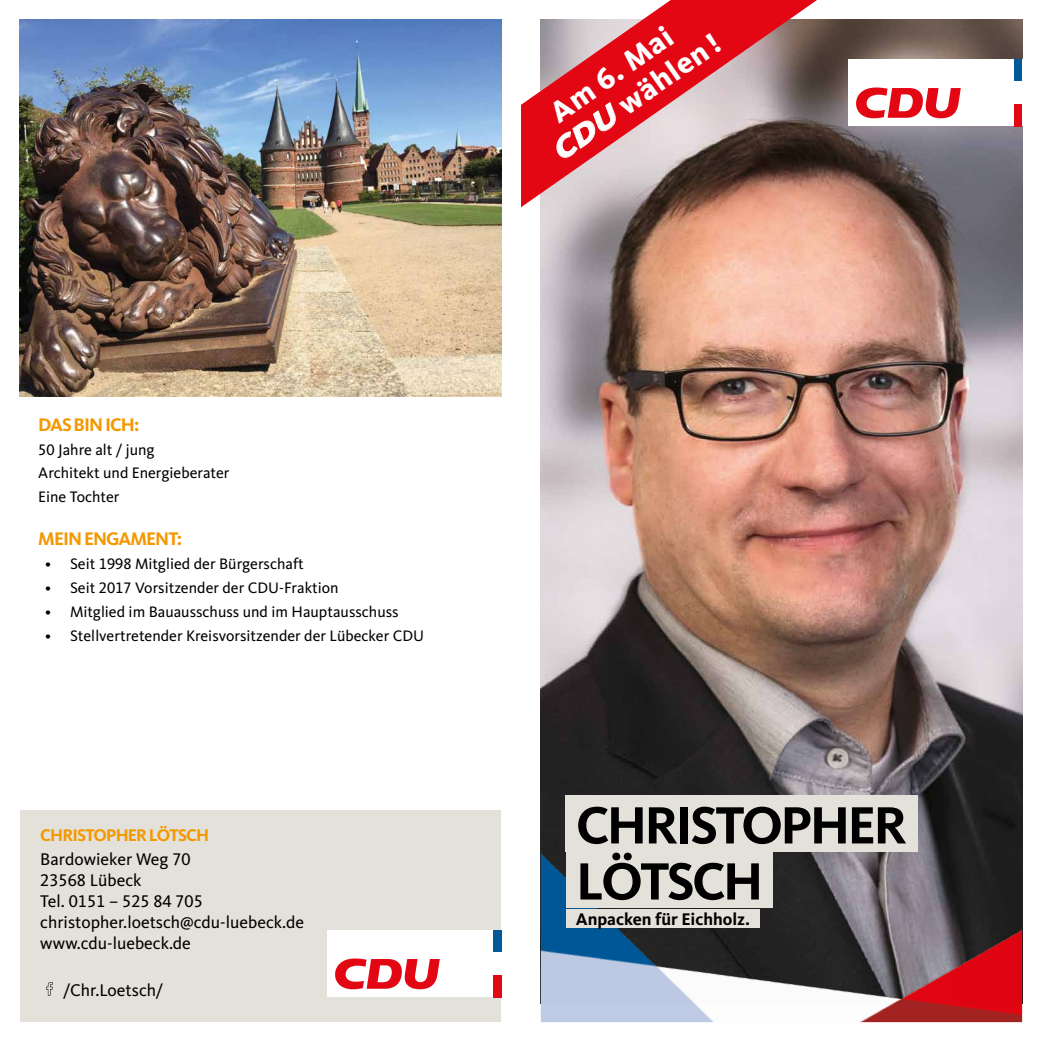
<style>
.page{position:relative;width:1042px;height:1042px;background:#fff}
.page>*{position:absolute;margin:0;border:0;box-sizing:border-box;transform-origin:0 0}
.t1{font:700 54.25px/56px "CDU Kievit Tab";letter-spacing:-.05em;color:#000}
.t2{font:800 30.62px/32.6px "CDU Kievit";color:#fff;text-align:center}
.t3{font:700 18.9px "CDU Kievit Tab";letter-spacing:-.05em;color:#f49800}
.t4{font:17.5px/21px "CDU Kievit Tab";color:#000}
.t5{font:700 17.5px "CDU Kievit Tab";color:#000}
.t6{font:700 17.5px "CDU Kievit Tab";letter-spacing:-.05em;color:#f49800}
.t7{font:15.75px/23.8px "CDU Kievit Tab";color:#000}
.s1{font-style:italic}
</style>
<div class="page">
<img style="left:541px;top:20px;width:481px;height:819px">
<img style="left:541px;top:839px;width:481px;height:183px">
<div style="left:566px;top:795px;width:352px;height:56px;background:#e3e1d9"></div>
<div style="left:566px;top:851px;width:206px;height:56px;background:#e3e1d9"></div>
<div style="left:566px;top:909px;width:193px;height:18px;background:#e3e1d9"></div>
<div style="left:848px;top:60px;width:174px;height:66px;background:#fff"></div>
<div style="left:1014px;top:60px;width:8px;height:22px;background:#005a9a"></div>
<div style="left:1014px;top:104px;width:8px;height:22px;background:#e30613"></div>
<svg style="left:856px;top:88px;width:105px;height:30px"></svg>
<div style="left:20px;top:811px;width:481px;height:211px;background:#e3e1d9"></div>
<div style="left:327px;top:930px;width:174px;height:67px;background:#fff"></div>
<div style="left:493px;top:930px;width:8px;height:23px;background:#005a9a"></div>
<div style="left:493px;top:975px;width:8px;height:22px;background:#e30613"></div>
<svg style="left:335px;top:958px;width:105px;height:31px"></svg>
<svg style="left:46px;top:982px;width:7px;height:13px"></svg>
<svg style="left:392px;top:0;width:425px;height:264px;background:#c27a78"></svg>
<svg style="left:556px;top:102px;width:60px;height:58px;background:#e52c37"></svg>
<div style="left:501px;top:0;width:20px;height:446px;background:#fff"></div>
<img style="left:20px;top:20px;width:481px;height:377px">
<p class="t3" style="left:38px;top:413px;width:103px">DAS BIN ICH:</p>
<p class="t7" style="left:38px;top:438px;width:193px">50 Jahre alt / jung<br>Architekt und Energieberater<br>Eine Tochter</p>
<p class="t3" style="left:38px;top:528px;width:145px">MEIN ENGAMENT:</p>
<p class="t7" style="left:45px;top:552px;width:260px">• Seit 1998 Mitglied der Bürgerschaft</p>
<p class="t7" style="left:45px;top:576px;width:295px">• Seit 2017 Vorsitzender der CDU-Fraktion</p>
<p class="t7" style="left:45px;top:600px;width:355px">• Mitglied im Bauausschuss und im Hauptausschuss</p>
<p class="t7" style="left:45px;top:624px;width:380px">• Stellvertretender Kreisvorsitzender der Lübecker CDU</p>
<p class="t6" style="left:40px;top:824px;width:170px">CHRISTOPHER LÖTSCH</p>
<p class="t4" style="left:40px;top:848px;width:265px">Bardowieker Weg 70<br>23568 Lübeck<br>Tel. 0151 – 525 84 705 christopher.loetsch@cdu-luebeck.de www.cdu-luebeck.de</p>
<p class="t4" style="left:63px;top:979px;width:101px">/Chr.Loetsch/</p>
<h2 class="t2" style="left:526px;top:114px;width:200px;rotate:-35deg">Am 6. Mai<br><span class="s1">CDU</span> wählen !</h2>
<h1 class="t1" style="left:576px;top:797px;width:333px">CHRISTOPHER<br>LÖTSCH</h1>
<p class="t5" style="left:576px;top:909px;width:176px">ANPACKEN FÜR EICHHOLZ.</p>
</div>
